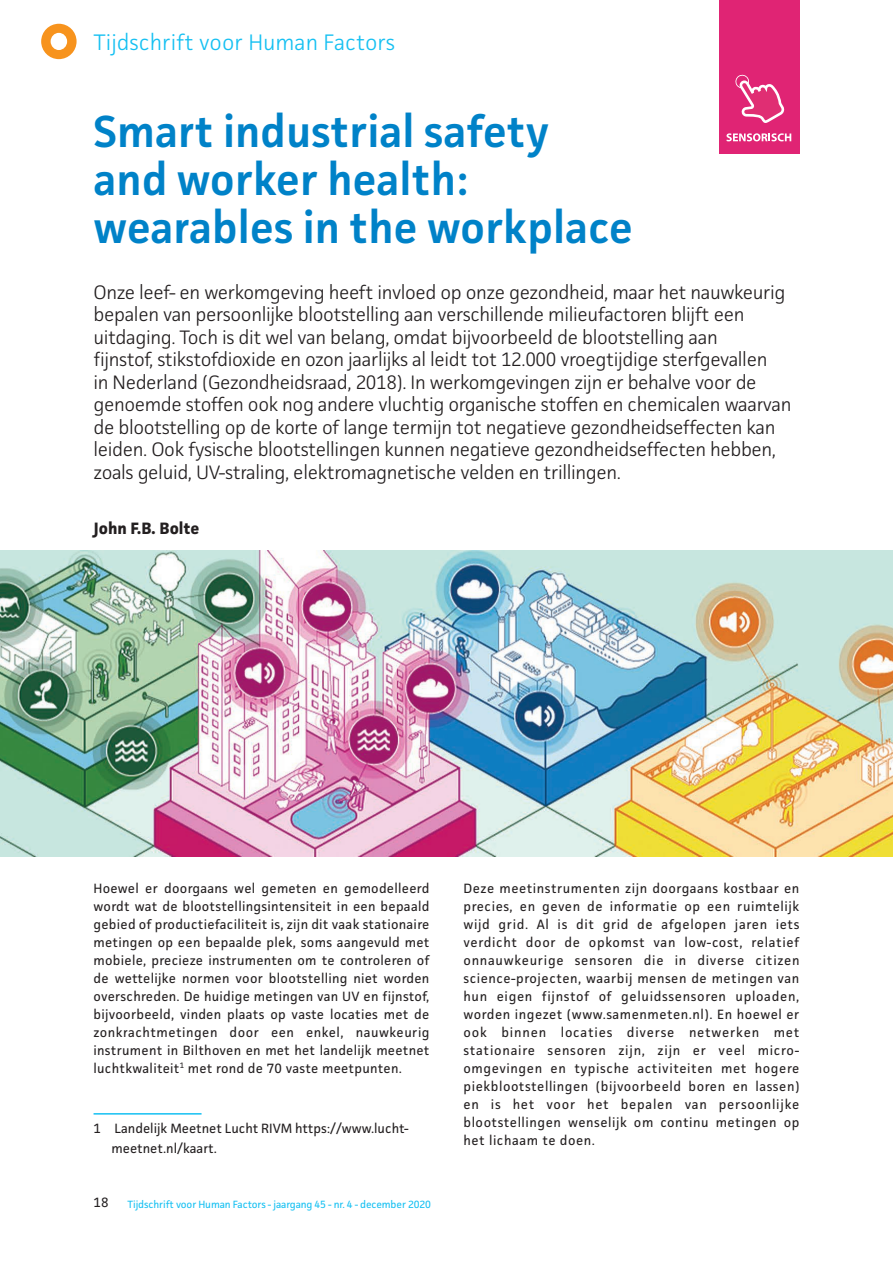
<style>
.page{position:relative;width:893px;height:1263px;background:#fff}
.page>*{position:absolute;margin:0;border:0;box-sizing:border-box;transform-origin:0 0}
.kop_TvE{font:600 45px "Facit";color:#0082c8}
.t1{font:300 22.5px "Facit";color:#15c0f2}
.intro_TvE{font:300 19.5px/22.5px "Facit";letter-spacing:-.02em;color:#231f20}
.auteurs_TvE{font:700 16.5px "Facit";color:#231f20}
.basistekst_TvE{font:13.5px/18px "Facit";letter-spacing:.02em;color:#231f20;text-align:justify}
.basistekst_TvE-2{font:13.5px/19.5px "Facit";color:#231f20}
.t2{font:10.5px "Facit";letter-spacing:-.01em;color:#15c0f2}
</style>
<div class="page">
<svg style="left:41px;top:24px;width:36px;height:35px"></svg>
<hr style="left:94px;top:1113px;width:108px;height:1px;background:#15c0f2">
<img style="left:0;top:551px;width:893px;height:306px">
<div style="left:719px;top:0;width:80px;height:154px;background:#e02474"></div>
<svg style="left:735px;top:74px;width:50px;height:49px"></svg>
<svg style="left:726px;top:133px;width:65px;height:8px"></svg>
<h2 class="t1" style="left:94px;top:28px;width:303px">Tijdschrift voor Human Factors</h2>
<p class="kop_TvE" style="left:94px;top:103px;width:457px">Smart industrial safety</p>
<p class="kop_TvE" style="left:94px;top:151px;width:376px">and worker health:</p>
<p class="kop_TvE" style="left:94px;top:199px;width:541px">wearables in the workplace</p>
<p class="intro_TvE" style="left:94px;top:280px;width:699px">Onze leef- en werkomgeving heeft invloed op onze gezondheid, maar het nauwkeurig bepalen van persoonlijke blootstelling aan verschillende milieufactoren blijft een uitdaging. Toch is dit wel van belang, omdat bijvoorbeeld de blootstelling aan<br>fijnstof, stikstofdioxide en ozon jaarlijks al leidt tot 12.000 vroegtijdige sterfgevallen<br>in Nederland (Gezondheidsraad, 2018). In werkomgevingen zijn er behalve voor de genoemde stoffen ook nog andere vluchtig organische stoffen en chemicalen waarvan de blootstelling op de korte of lange termijn tot negatieve gezondheidseffecten kan leiden. Ook fysische blootstellingen kunnen negatieve gezondheidseffecten hebben, zoals geluid, UV-straling, elektromagnetische velden en trillingen.</p>
<p class="auteurs_TvE" style="left:94px;top:518px;width:107px">John F.B. Bolte</p>
<p class="basistekst_TvE" style="left:94px;top:879px;width:338px">Hoewel er doorgaans wel gemeten en gemodelleerd wordt wat de blootstellingsintensiteit in een bepaald gebied of productiefaciliteit is, zijn dit vaak stationaire metingen op een bepaalde plek, soms aangevuld met mobiele, precieze instrumenten om te controleren of de wettelijke normen voor blootstelling niet worden overschreden. De huidige metingen van UV en fijnstof, bijvoorbeeld, vinden plaats op vaste locaties met de zonkrachtmetingen door een enkel, nauwkeurig instrument in Bilthoven en met het landelijk meetnet luchtkwaliteit<sup>1</sup> met rond de 70 vaste meetpunten.</p>
<p class="basistekst_TvE-2" style="left:112px;top:1119px;width:299px;text-indent:-18px">1 Landelijk Meetnet Lucht RIVM https://www.lucht&shy;meetnet.nl/kaart.</p>
<p class="basistekst_TvE" style="left:94px;top:1193px;width:16px">18</p>
<p class="t2" style="left:128px;top:1197px;width:305px">Tijdschrift voor Human Factors - jaargang 45 - nr. 4 - december 2020</p>
<p class="basistekst_TvE" style="left:463px;top:879px;width:338px">Deze meetinstrumenten zijn doorgaans kostbaar en precies, en geven de informatie op een ruimtelijk wijd grid. Al is dit grid de afgelopen jaren iets verdicht door de opkomst van low-cost, relatief onnauwkeurige sensoren die in diverse citizen science-projecten, waarbij mensen de metingen van hun eigen fijnstof of geluidssensoren uploaden, worden ingezet (www.samenmeten.nl). En hoewel er ook binnen locaties diverse netwerken met stationaire sensoren zijn, zijn er veel micro&shy;omgevingen en typische activiteiten met hogere piekblootstellingen (bijvoorbeeld boren en lassen) en is het voor het bepalen van persoonlijke blootstellingen wenselijk om continu metingen op het lichaam te doen.</p>
</div>
